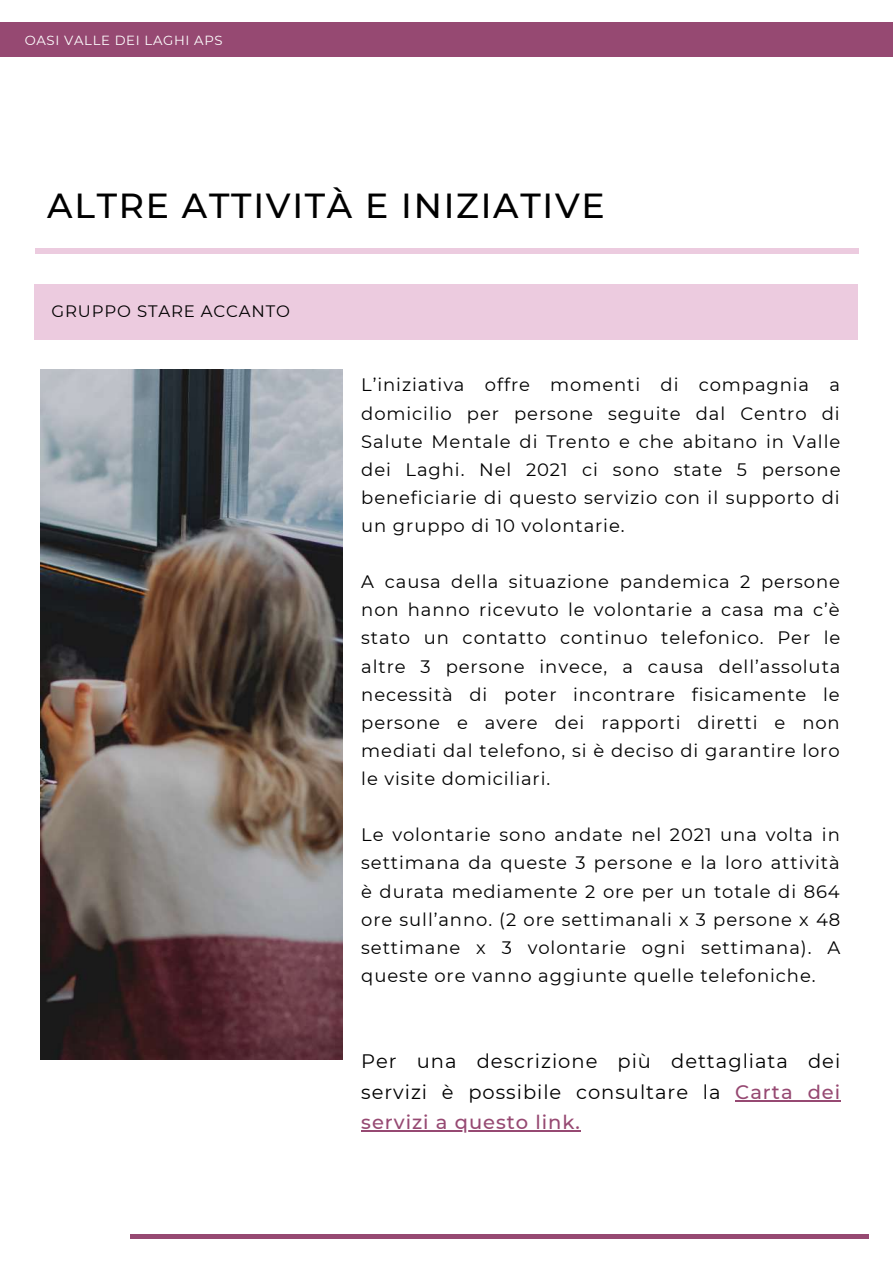
<style>
.page{position:relative;width:893px;height:1264px;background:#fff}
.page>*{position:absolute;margin:0;border:0;box-sizing:border-box;transform-origin:0 0}
.t1{font:500 34.65px "Montserrat";letter-spacing:.05em;color:#000}
.t2{font:19.5px/30.3px "Montserrat";letter-spacing:.05em;color:#000;text-align:justify}
.t3{font:18px/28px "Montserrat";letter-spacing:.05em;color:#000;text-align:justify}
.t4{font:16.5px "Montserrat";letter-spacing:.05em;color:#000}
.t5{font:13.2px "Montserrat";letter-spacing:.05em;color:#fff}
.s1{font-weight:500;color:#964972}
</style>
<div class="page">
<div style="left:0;top:22px;width:892px;height:34px;background:#964972"></div>
<div style="left:35px;top:248px;width:823px;height:5px;background:#eccbdf"></div>
<div style="left:34px;top:284px;width:823px;height:55px;background:#eccbdf"></div>
<hr style="left:735px;top:1099px;width:106px;height:2px;background:#964972">
<hr style="left:361px;top:1130px;width:220px;height:1px;background:#964972">
<img style="left:41px;top:369px;width:301px;height:690px">
<div style="left:130px;top:1233px;width:738px;height:5px;background:#964972"></div>
<p class="t5" style="left:25px;top:32px;width:199px">OASI VALLE DEI LAGHI APS</p>
<h1 class="t1" style="left:47px;top:184px;width:559px">ALTRE ATTIVITÀ E INIZIATIVE</h1>
<p class="t4" style="left:52px;top:301px;width:240px">GRUPPO STARE ACCANTO</p>
<p class="t3" style="left:361px;top:371px;width:480px">L’iniziativa offre momenti di compagnia a domicilio per persone seguite dal Centro di Salute Mentale di Trento e che abitano in Valle dei Laghi. Nel 2021 ci sono state 5 persone beneficiarie di questo servizio con il supporto di un gruppo di 10 volontarie.</p>
<p class="t3" style="left:361px;top:567px;width:480px">A causa della situazione pandemica 2 persone non hanno ricevuto le volontarie a casa ma c’è stato un contatto continuo telefonico. Per le altre 3 persone invece, a causa dell’assoluta necessità di poter incontrare fisicamente le persone e avere dei rapporti diretti e non mediati dal telefono, si è deciso di garantire loro le visite domiciliari.</p>
<p class="t3" style="left:361px;top:820px;width:480px">Le volontarie sono andate nel 2021 una volta in settimana da queste 3 persone e la loro attività è durata mediamente 2 ore per un totale di 864 ore sull’anno. (2 ore settimanali x 3 persone x 48 settimane x 3 volontarie ogni settimana). A queste ore vanno aggiunte quelle telefoniche.</p>
<p class="t2" style="left:361px;top:1046px;width:480px">Per una descrizione più dettagliata dei servizi è possibile consultare la <span class="s1">Carta dei servizi a questo link.</span></p>
</div>
